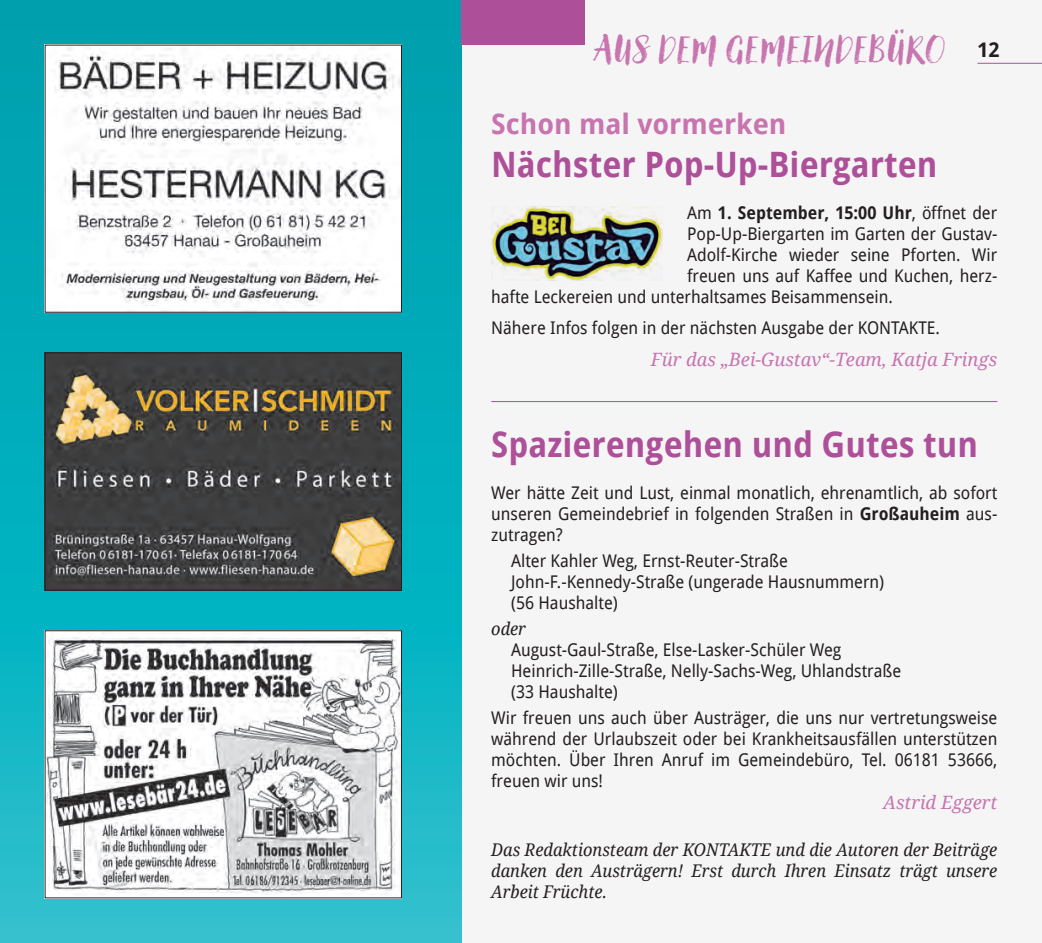
<style>
.page{position:relative;width:1042px;height:943px;background:#f5f5f6}
.page>*{position:absolute;margin:0;border:0;box-sizing:border-box;transform-origin:0 0}
.t1{font:36.75px "Canvas Script";color:#c774af}
.t2{font:700 35px "Droid Sans";color:#ae5099;scale:.94 1}
.t3{font:700 28px "Droid Sans";color:#c774af}
.t4{font:italic 18.38px "Droid Serif";color:#c774af}
.t5{font:17.5px/21px "Droid Sans";color:#231f20;text-align:justify;scale:.94 1}
.t6{font:italic 17.5px/21px "Droid Serif";color:#231f20;text-align:justify;scale:.94 1}
.t7{font:700 17.5px "Droid Sans";color:#231f20;scale:.94 1}
.s1{font-family:"Droid Sans";font-weight:700;font-size:20.12px;color:#231f20}
.s2{font-weight:400}
.s3{font-weight:700}
</style>
<div class="page">
<hr style="left:977px;top:63px;width:65px;height:1px;background:#ae5099">
<svg style="left:0;top:0;width:461px;height:943px;background:#0caebc"></svg>
<div style="left:461px;top:0;width:179px;height:45px;background:#ae5099"></div>
<div style="left:585px;top:0;width:61px;height:45px;background:#f5f5f6"></div>
<img style="left:47px;top:47px;width:353px;height:264px">
<div style="left:45px;top:45px;width:357px;height:268px;border:1px solid #231f20"></div>
<img style="left:47px;top:632px;width:353px;height:264px">
<div style="left:45px;top:630px;width:357px;height:268px;border:1px solid #231f20"></div>
<img style="left:47px;top:354px;width:353px;height:234px">
<div style="left:45px;top:352px;width:357px;height:238px;border:1px solid #231f20"></div>
<hr style="left:491px;top:401px;width:506px;height:1px;background:#ae5099">
<img style="left:491px;top:206px;width:171px;height:75px">
<h1 class="t1" style="left:595px;top:26px;width:406px">AUS DEM GEMEINDEBÜRO <span class="s1">12</span></h1>
<h3 class="t3" style="left:491px;top:104px;width:297px">Schon mal vormerken</h3>
<h2 class="t2" style="left:491px;top:139px;width:476px">Nächster Pop-Up-Biergarten</h2>
<p class="t7" style="left:687px;top:200px;width:332px"><span class="s2">Am</span> 1. September, 15:00 Uhr<span class="s2">, öffnet der</span></p>
<p class="t5" style="left:687px;top:222px;width:332px">Pop-Up-Biergarten im Garten der Gustav-</p>
<p class="t5" style="left:687px;top:243px;width:332px">Adolf-Kirche wieder seine Pforten. Wir</p>
<p class="t5" style="left:687px;top:264px;width:332px">freuen uns auf Kaffee und Kuchen, herz-</p>
<p class="t5" style="left:491px;top:285px;width:429px">hafte Leckereien und unterhaltsames Beisammensein.</p>
<p class="t5" style="left:491px;top:316px;width:479px">Nähere Infos folgen in der nächsten Ausgabe der KONTAKTE.</p>
<p class="t4" style="left:651px;top:346px;width:348px">Für das „Bei-Gustav“-Team, Katja Frings</p>
<h2 class="t2" style="left:491px;top:420px;width:519px">Spazierengehen und Gutes tun</h2>
<p class="t5" style="left:491px;top:482px;width:540px">Wer hätte Zeit und Lust, einmal monatlich, ehrenamtlich, ab sofort unseren Gemeindebrief in folgenden Straßen in <span class="s3">Großauheim</span> aus&shy;zutragen?</p>
<p class="t5" style="left:511px;top:550px;width:398px;text-align:left">Alter Kahler Weg, Ernst-Reuter-Straße<br>John-F.-Kennedy-Straße (ungerade Hausnummern) (56 Haushalte)</p>
<p class="t6" style="left:491px;top:618px;width:38px">oder</p>
<p class="t5" style="left:511px;top:639px;width:416px;text-align:left">August-Gaul-Straße, Else-Lasker-Schüler Weg<br>Heinrich-Zille-Straße, Nelly-Sachs-Weg, Uhlandstraße (33 Haushalte)</p>
<p class="t5" style="left:491px;top:707px;width:540px">Wir freuen uns auch über Austräger, die uns nur vertretungsweise während der Urlaubszeit oder bei Krankheitsausfällen unterstützen möchten. Über Ihren Anruf im Gemeindebüro, Tel. 06181 53666, freuen wir uns!</p>
<p class="t4" style="left:883px;top:790px;width:116px">Astrid Eggert</p>
<p class="t6" style="left:491px;top:839px;width:540px">Das Redaktionsteam der KONTAKTE und die Autoren der Beiträge danken den Austrägern! Erst durch Ihren Einsatz trägt unsere Arbeit Früchte.</p>
</div>
